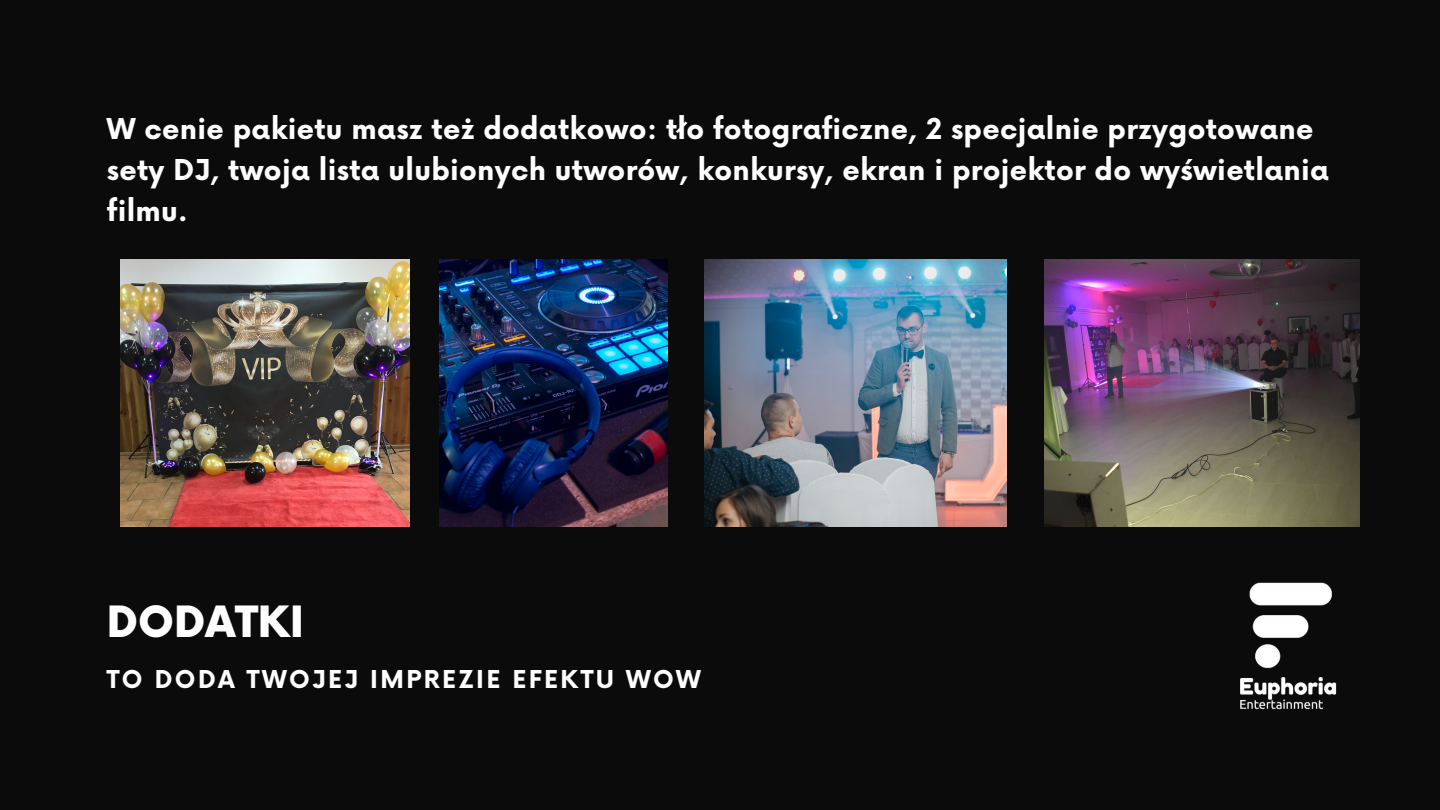
<style>
.page{position:relative;width:1440px;height:810px;background:#0b0b0b}
.page>*{position:absolute;margin:0;border:0;box-sizing:border-box;transform-origin:0 0}
.t1{font:900 42px "Now";color:#fff}
.t2{font:700 28px/41.2px "Now";letter-spacing:.01em;color:#fff}
.t3{font:700 24px "Now";letter-spacing:.1em;color:#fff}
</style>
<div class="page">
<img style="left:121px;top:260px;width:289px;height:267px">
<img style="left:705px;top:260px;width:301px;height:267px">
<img style="left:440px;top:260px;width:228px;height:267px">
<img style="left:1044px;top:260px;width:315px;height:267px">
<img style="left:1240px;top:582px;width:97px;height:128px">
<h1 class="t2" style="left:107px;top:110px;width:1224px">W cenie pakietu masz też dodatkowo: tło fotograficzne, 2 specjalnie przygotowane sety DJ, twoja lista ulubionych utworów, konkursy, ekran i projektor do wyświetlania filmu.</h1>
<p class="t1" style="left:107px;top:599px;width:199px">DODATKI</p>
<p class="t3" style="left:107px;top:667px;width:596px">TO DODA TWOJEJ IMPREZIE EFEKTU WOW</p>
</div>
